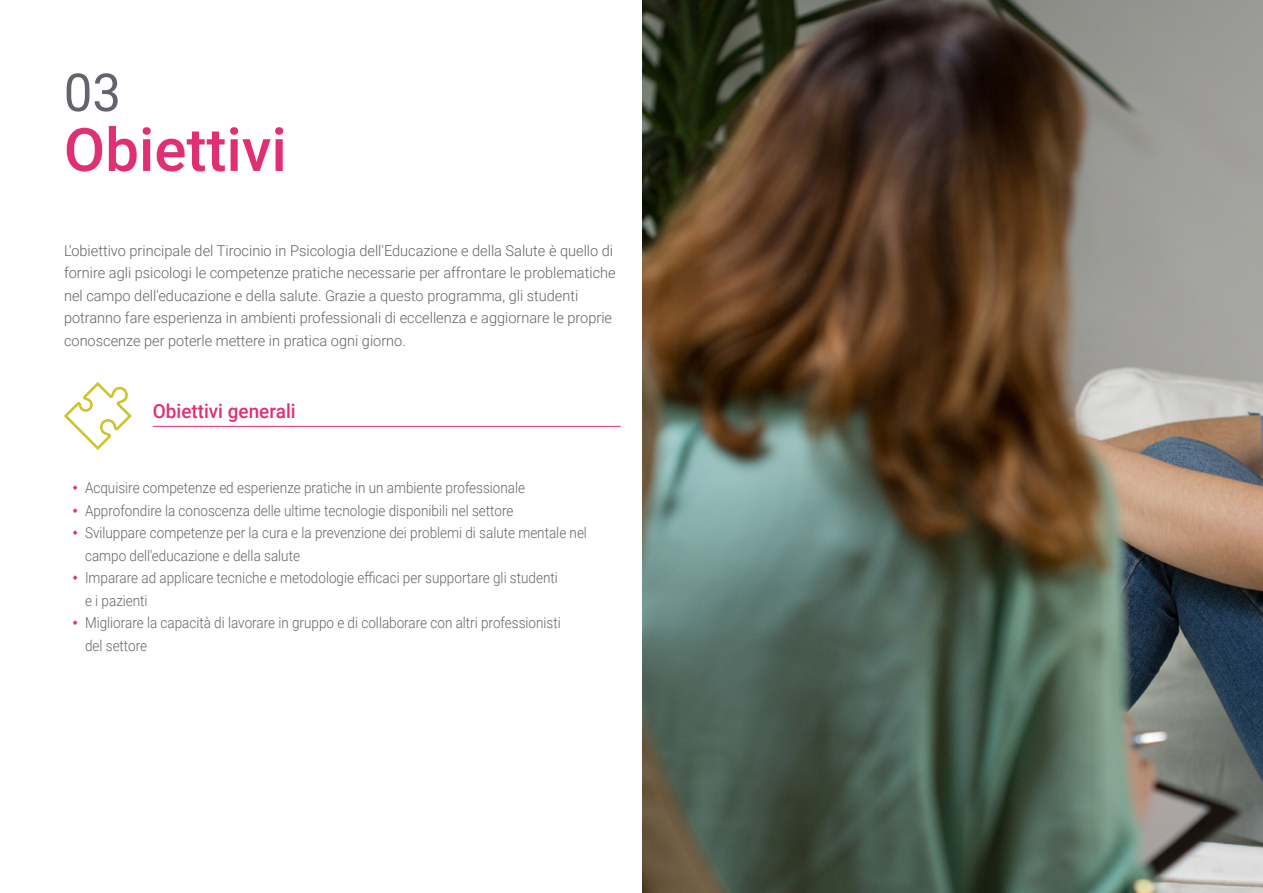
<style>
.page{position:relative;width:1263px;height:893px;background:#fff}
.page>*{position:absolute;margin:0;border:0;box-sizing:border-box;transform-origin:0 0}
.t1{font:500 60px "Roboto";color:#e03073}
.t2{font:52.5px "Roboto";color:#61646a}
.t3{font:500 19.5px "Roboto";color:#e03073}
.t4{font:300 15px/22.5px "Roboto";color:#61646a;scale:.9 1}
.t5{font:300 15px/22.5px "Roboto";color:#61646a}
</style>
<div class="page">
<img style="left:642px;top:0;width:621px;height:893px">
<hr style="left:153px;top:426px;width:468px;height:1px;background:#e03073">
<svg style="left:64px;top:382px;width:68px;height:68px"></svg>
<h2 class="t2" style="left:64px;top:56px;width:59px">03</h2>
<h1 class="t1" style="left:64px;top:108px;width:224px">Obiettivi</h1>
<p class="t5" style="left:64px;top:239px;width:553px">L'obiettivo principale del Tirocinio in Psicologia dell'Educazione e della Salute è quello di fornire agli psicologi le competenze pratiche necessarie per affrontare le problematiche nel campo dell'educazione e della salute. Grazie a questo programma, gli studenti potranno fare esperienza in ambienti professionali di eccellenza e aggiornare le proprie conoscenze per poterle mettere in pratica ogni giorno.</p>
<h3 class="t3" style="left:153px;top:397px;width:144px">Obiettivi generali</h3>
<p class="t4" style="left:85px;top:476px;width:559px">Acquisire competenze ed esperienze pratiche in un ambiente professionale Approfondire la conoscenza delle ultime tecnologie disponibili nel settore<br>Sviluppare competenze per la cura e la prevenzione dei problemi di salute mentale nel campo dell'educazione e della salute<br>Imparare ad applicare tecniche e metodologie efficaci per supportare gli studenti<br>e i pazienti<br>Migliorare la capacità di lavorare in gruppo e di collaborare con altri professionisti<br>del settore</p>
</div>
